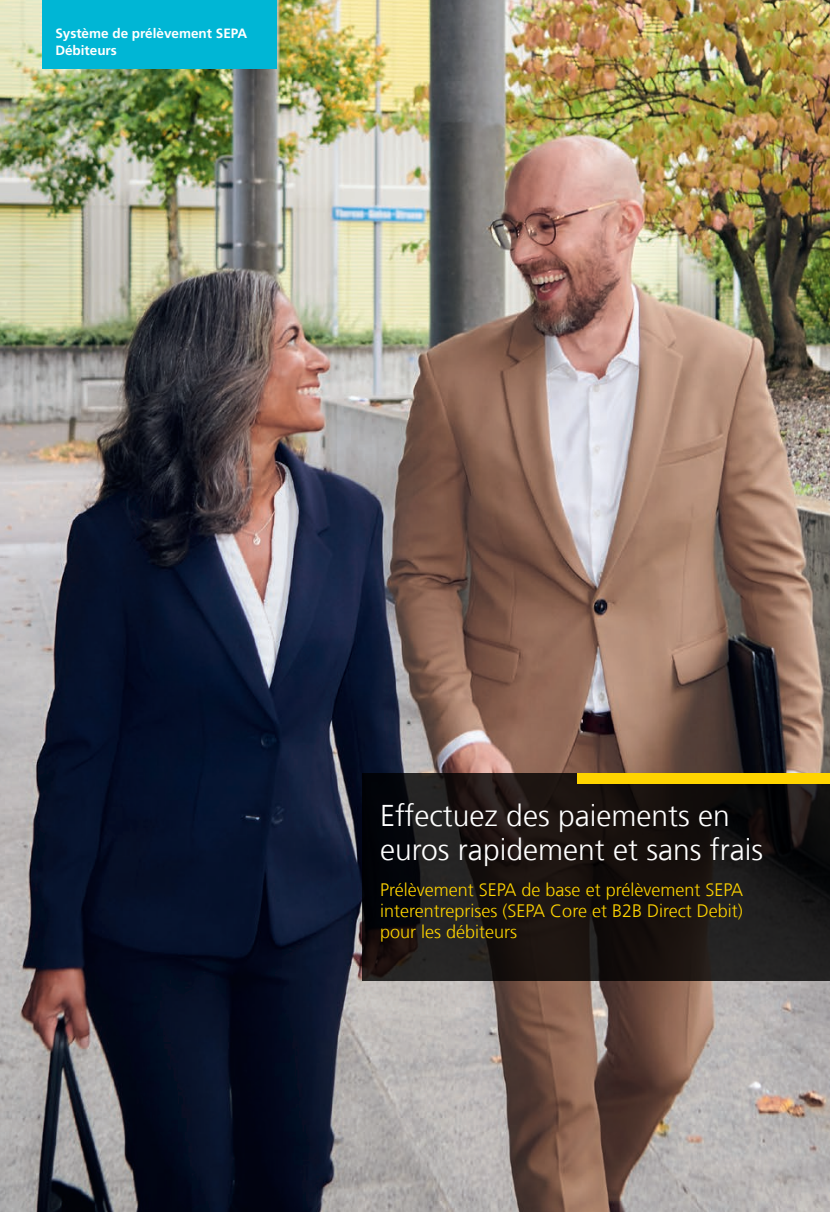
<style>
.page{position:relative;width:830px;height:1212px;background:#fff}
.page>*{position:absolute;margin:0;border:0;box-sizing:border-box;transform-origin:0 0}
.t1{font:300 30px/34px "Frutiger LT Com";color:#fff}
.P_Titelseite{font:300 18px/21.3px "Frutiger LT Com";color:#ffd400;text-align:justify}
.t2{font:700 13.5px/17px "Frutiger LT Com";color:#fff}
</style>
<div class="page">
<img style="left:0;top:0;width:829px;height:1212px">
<svg style="left:361px;top:773px;width:468px;height:207px;background:#181312"></svg>
<div style="left:577px;top:773px;width:252px;height:11px;background:#ffd400"></div>
<div style="left:43px;top:0;width:233px;height:68px;background:#00b6d5"></div>
<p class="t2" style="left:55px;top:25px;width:193px">Système de prélèvement SEPA<br>Débiteurs</p>
<h1 class="t1" style="left:380px;top:798px;width:384px">Effectuez des paiements en euros rapidement et sans frais</h1>
<p class="P_Titelseite" style="left:380px;top:879px;width:364px">Prélèvement SEPA de base et prélèvement SEPA interentreprises (SEPA Core et B2B Direct Debit) pour les débiteurs</p>
</div>
